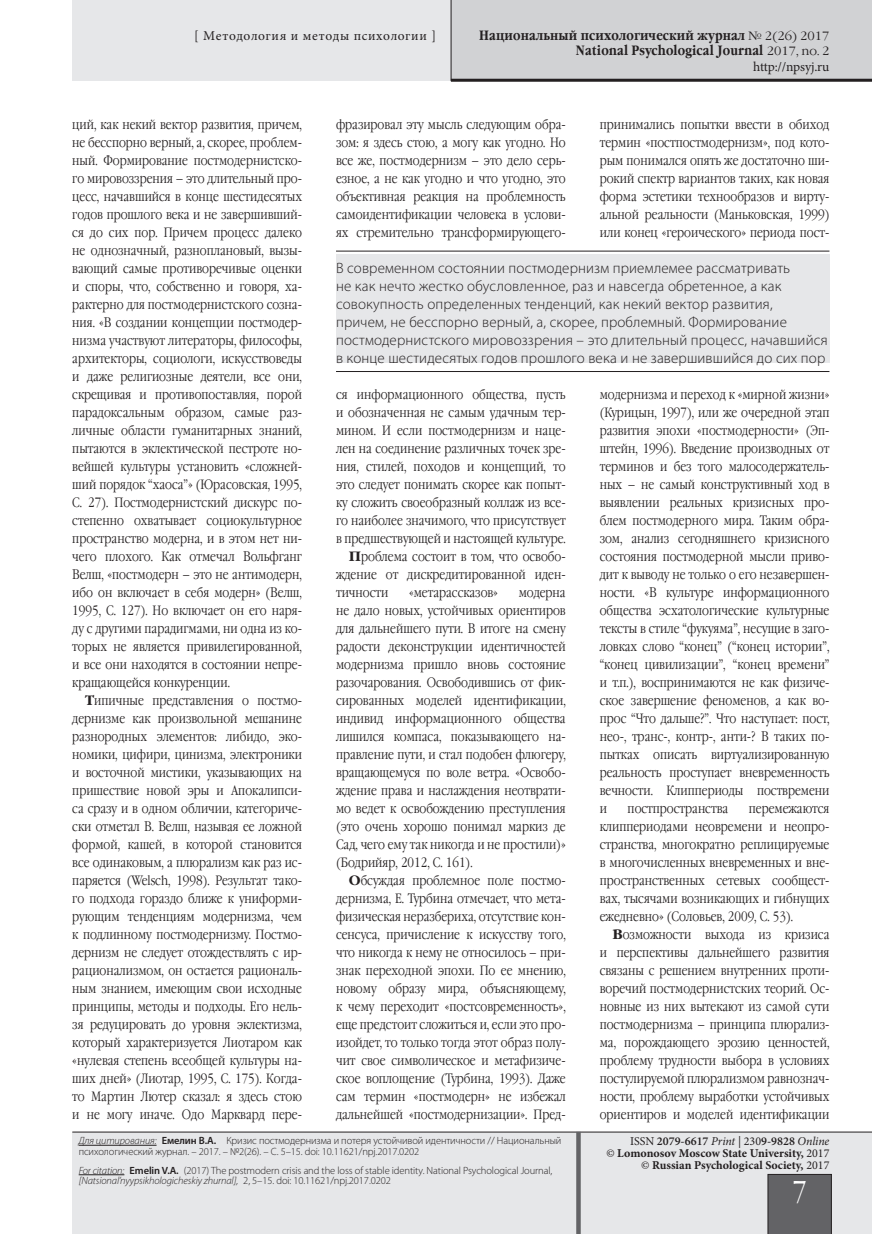
<style>
.page{position:relative;width:872px;height:1234px;background:#fff}
.page>*{position:absolute;margin:0;border:0;box-sizing:border-box;transform-origin:0 0}
.t1{font:30px "Garamond Narrow C";color:#fff}
.Insert___MEDIUM{font:300 15px/18px "Myriad Pro";letter-spacing:.01em;color:#231f20}
.Main_text{font:13.5px/18px "Garamond Narrow C";color:#231f20;text-align:justify}
.t2{font:700 13.5px/15px "Garamond Narrow C";letter-spacing:.01em;color:#231f20;text-align:right}
.t3{font:13.5px "Minion Pro";letter-spacing:.045em;color:#231f20}
.t4{font:13.5px "Minion Pro";letter-spacing:-.015em;color:#231f20}
.t5{font:700 12px/12px "Minion Pro";color:#231f20;text-align:right}
.t6{font:300 10.5px/10.5px "Myriad Pro";letter-spacing:-.01em;color:#231f20}
.s1{font-family:"Garamond C";font-weight:400;font-size:12px}
.s2{font-family:"Garamond C";font-weight:700}
.s3{font-style:italic}
.s4{font-weight:600}
.s5{font-weight:400}
.s6{font-weight:400;font-style:italic}
</style>
<div class="page">
<div style="left:72px;top:0;width:800px;height:81px;background:#e6e7e9"></div>
<div style="left:451px;top:0;width:421px;height:81px;background:#d1d2d4"></div>
<div style="left:72px;top:1132px;width:800px;height:101px;background:#e6e7e9"></div>
<hr style="left:72px;top:1131px;width:800px;height:1px;background:#231f20">
<div style="left:767px;top:1173px;width:64px;height:60px;background:#636366"></div>
<hr style="left:451px;top:79px;width:421px;height:3px;background:#231f20">
<div style="left:576px;top:1131px;width:5px;height:102px;background:#636366"></div>
<hr style="left:451px;top:0;width:1px;height:81px;background:#231f20">
<hr style="left:79px;top:1144px;width:78px;height:1px;background:#231f20">
<hr style="left:79px;top:1174px;width:45px;height:1px;background:#231f20">
<div style="left:336px;top:255px;width:493px;height:108px;background:#e6e7e9"></div>
<hr style="left:336px;top:251px;width:493px;height:1px;background:#231f20">
<hr style="left:336px;top:371px;width:493px;height:1px;background:#231f20">
<p class="t3" style="left:194px;top:26px;width:243px">[ Методология и методы психологии ]</p>
<p class="t2" style="left:479px;top:28px;width:352px">Национальный психологический журнал <span class="s1">№ 2(26) 2017<br></span>National Psychological Journal <span class="s1">2017, no. 2</span></p>
<p class="t4" style="left:753px;top:57px;width:78px">http://npsyj.ru</p>
<p class="Main_text" style="left:72px;top:115px;width:231px">ций, как некий вектор развития, причем, не бесспорно верный, а, скорее, проблем&shy;ный. Формирование постмодернистско&shy;го мировоззрения – это длительный про&shy;цесс, начавшийся в конце шестидесятых годов прошлого века и не завершивший&shy;ся до сих пор. Причем процесс далеко не однозначный, разноплановый, вызы&shy;вающий самые противоречивые оценки и споры, что, собственно и говоря, ха&shy;рактерно для постмодернистского созна&shy;ния. «В создании концепции постмодер&shy;низма участвуют литераторы, философы, архитекторы, социологи, искусствоведы и даже религиозные деятели, все они, скрещивая и противопоставляя, порой парадоксальным образом, самые раз&shy;личные области гуманитарных знаний, пытаются в эклектической пестроте но&shy;вейшей культуры установить «сложней&shy;ший порядок “хаоса”» (Юрасовская, 1995, С. 27). Постмодернистский дискурс по&shy;степенно охватывает социокультурное пространство модерна, и в этом нет ни&shy;чего плохого. Как отмечал Вольфганг Велш, «постмодерн – это не антимодерн, ибо он включает в себя модерн» (Велш, 1995, С. 127). Но включает он его наря&shy;ду с другими парадигмами, ни одна из ко&shy;торых не является привилегированной, и все они находятся в состоянии непре&shy;кращающейся конкуренции.</p>
<p class="Main_text" style="left:72px;top:691px;width:231px;text-indent:13px"><span class="s2">Т</span>ипичные представления о постмо&shy;дернизме как произвольной мешанине разнородных элементов: либидо, эко&shy;номики, цифири, цинизма, электроники и восточной мистики, указывающих на пришествие новой эры и Апокалипси&shy;са сразу и в одном обличии, категориче&shy;ски отметал В. Велш, называя ее ложной формой, кашей, в которой становится все одинаковым, а плюрализм как раз ис&shy;паряется (Welsch, 1998). Результат тако&shy;го подхода гораздо ближе к униформи&shy;рующим тенденциям модернизма, чем к подлинному постмодернизму. Постмо&shy;дернизм не следует отождествлять с ир&shy;рационализмом, он остается рациональ&shy;ным знанием, имеющим свои исходные принципы, методы и подходы. Его нель&shy;зя редуцировать до уровня эклектизма, который характеризуется Лиотаром как «нулевая степень всеобщей культуры на&shy;ших дней» (Лиотар, 1995, С. 175). Когда&shy;то Мартин Лютер сказал: я здесь стою и не могу иначе. Одо Марквард пере-</p>
<p class="Main_text" style="left:336px;top:115px;width:231px">фразировал эту мысль следующим обра&shy;зом: я здесь стою, а могу как угодно. Но все же, постмодернизм – это дело серь&shy;езное, а не как угодно и что угодно, это объективная реакция на проблемность самоидентификации человека в услови&shy;ях стремительно трансформирующего-</p>
<p class="Main_text" style="left:600px;top:115px;width:231px">принимались попытки ввести в обиход термин «постпостмодернизм», под кото&shy;рым понимался опять же достаточно ши&shy;рокий спектр вариантов таких, как новая форма эстетики технообразов и вирту&shy;альной реальности (Маньковская, 1999) или конец «героического» периода пост-</p>
<p class="Insert___MEDIUM" style="left:336px;top:258px;width:493px">В современном состоянии постмодернизм приемлемее рассматривать<br>не как нечто жестко обусловленное, раз и навсегда обретенное, а как совокупность определенных тенденций, как некий вектор развития,<br>причем, не бесспорно верный, а, скорее, проблемный. Формирование постмодернистского мировоззрения – это длительный процесс, начавшийся в конце шестидесятых годов прошлого века и не завершившийся до сих пор</p>
<p class="Main_text" style="left:336px;top:385px;width:231px">ся информационного общества, пусть и обозначенная не самым удачным тер&shy;мином. И если постмодернизм и наце&shy;лен на соединение различных точек зре&shy;ния, стилей, походов и концепций, то это следует понимать скорее как попыт&shy;ку сложить своеобразный коллаж из все&shy;го наиболее значимого, что присутствует в предшествующей и настоящей культуре.</p>
<p class="Main_text" style="left:336px;top:547px;width:231px;text-indent:13px"><span class="s2">П</span>роблема состоит в том, что освобо&shy;ждение от дискредитированной иден&shy;тичности</p>
<p class="Main_text" style="left:336px;top:583px;width:231px;text-indent:183px">модерна не дало новых, устойчивых ориентиров для дальнейшего пути. В итоге на смену радости деконструкции идентичностей модернизма пришло вновь состояние разочарования. Освободившись от фик&shy;сированных моделей идентификации, индивид информационного общества лишился компаса, показывающего на&shy;правление пути, и стал подобен флюгеру, вращающемуся по воле ветра. «Освобо&shy;ждение права и наслаждения неотврати&shy;мо ведет к освобождению преступления (это очень хорошо понимал маркиз де Сад, чего ему так никогда и не простили)» (Бодрийяр, 2012, С. 161).</p>
<p class="Main_text" style="left:336px;top:871px;width:231px;text-indent:13px"><span class="s2">О</span>бсуждая проблемное поле постмо&shy;дернизма, Е. Турбина отмечает, что мета&shy;физическая неразбериха, отсутствие кон&shy;сенсуса, причисление к искусству того, что никогда к нему не относилось – при&shy;знак переходной эпохи. По ее мнению, новому образу мира, объясняющему, к чему переходит «постсовременность», еще предстоит сложиться и, если это про&shy;изойдет, то только тогда этот образ полу&shy;чит свое символическое и метафизиче&shy;ское воплощение (Турбина, 1993). Даже сам термин «постмодерн» не избежал дальнейшей «постмодернизации». Пред-</p>
<p class="Main_text" style="left:409px;top:583px;width:90px">«метарассказов»</p>
<p class="Main_text" style="left:600px;top:385px;width:231px">модернизма и переход к «мирной жизни» (Курицын, 1997), или же очередной этап развития эпохи «постмодерности» (Эп&shy;штейн, 1996). Введение производных от терминов и без того малосодержатель&shy;ных – не самый конструктивный ход в выявлении реальных кризисных про&shy;блем постмодерного мира. Таким обра&shy;зом, анализ сегодняшнего кризисного состояния постмодерной мысли приво&shy;дит к выводу не только о его незавершен&shy;ности. «В культуре информационного общества эсхатологические культурные тексты в стиле “фукуяма”, несущие в заго&shy;ловках слово “конец” (“конец истории”, “конец цивилизации”, “конец времени” и т.п.), воспринимаются не как физиче&shy;ское завершение феноменов, а как во&shy;прос “Что дальше?”. Что наступает: пост, нео-, транс-, контр-, анти-? В таких по&shy;пытках описать виртуализированную реальность проступает вневременность вечности. Клиппериоды поствремени и</p>
<p class="Main_text" style="left:600px;top:799px;width:231px;text-indent:149px">перемежаются клиппериодами неовремени и неопро&shy;странства, многократно реплицируемые в многочисленных вневременных и вне&shy;пространственных сетевых сообщест&shy;вах, тысячами возникающих и гибнущих ежедневно» (Соловьев, 2009, С. 53).</p>
<p class="Main_text" style="left:600px;top:925px;width:231px;text-indent:13px"><span class="s2">В</span>озможности выхода из кризиса и перспективы дальнейшего развития связаны с решением внутренних проти&shy;воречий постмодернистских теорий. Ос&shy;новные из них вытекают из самой сути постмодернизма – принципа плюрализ&shy;ма, порождающего эрозию ценностей, проблему трудности выбора в условиях постулируемой плюрализмом равнознач&shy;ности, проблему выработки устойчивых ориентиров и моделей идентификации</p>
<p class="Main_text" style="left:627px;top:799px;width:102px">постпространства</p>
<p class="t6" style="left:79px;top:1134px;width:484px"><span class="s3">Для цитирования:</span> <span class="s4">Емелин В.А.</span> Кризис постмодернизма и потеря устойчивой идентичности // Национальный психологический журнал. – 2017. – №2(26). – С. 5–15. doi: 10.11621/npj.2017.0202</p>
<p class="t6" style="left:79px;top:1164px;width:475px"><span class="s3">For citation:</span> <span class="s4">Emelin V.A.</span> (2017) The postmodern crisis and the loss of stable identity. National Psychological Journal, <span class="s3">[Natsional’nyypsikhologicheskiy zhurnal],</span> 2, 5–15. doi: 10.11621/npj.2017.0202</p>
<p class="t5" style="left:606px;top:1134px;width:225px"><span class="s5">ISSN</span> <span class="s4">2079-6617</span> <span class="s6">Print</span> <span class="s5">| 230</span><span class="s4">9-9828</span> <span class="s6">Online<br>©</span> Lomonosov Moscow State University, <span class="s5">2017 ©</span> Russian Psychological Society, <span class="s5">2017</span></p>
<h1 class="t1" style="left:792px;top:1175px;width:16px">7</h1>
</div>
